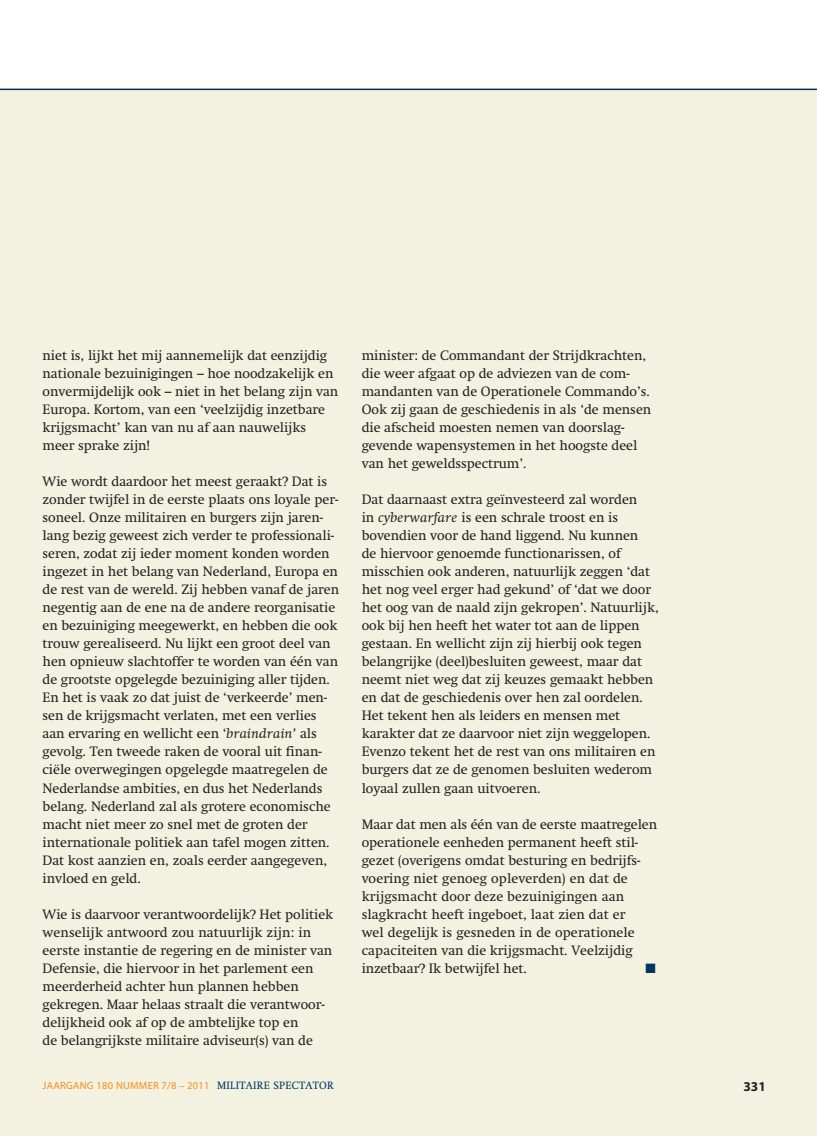
<style>
.page{position:relative;width:817px;height:1136px;background:#fff}
.page>*{position:absolute;margin:0;border:0;box-sizing:border-box;transform-origin:0 0}
.t1{font:13.5px/18px "Swift";color:#231f20}
.t2{font:700 13.5px "Myriad Pro";color:#231f20}
.t3{font:13.5px "Zapf Dingbats";color:#003562}
.t4{font:10.5px "Myriad Pro";letter-spacing:.025em;color:#f68f1e}
.s1{font-style:italic}
.s2{font-family:"Swift";color:#003562}
</style>
<div class="page">
<div style="left:0;top:89px;width:816px;height:1046px;background:#f3f1e0"></div>
<hr style="left:0;top:89px;width:816px;height:1px;background:#003562">
<p class="t1" style="left:43px;top:348px;width:297px">niet is, lijkt het mij aannemelijk dat eenzijdig nationale bezuinigingen – hoe noodzakelijk en onvermijdelijk ook – niet in het belang zijn van Europa. Kortom, van een ‘veelzijdig inzetbare krijgsmacht’ kan van nu af aan nauwelijks meer sprake zijn!</p>
<p class="t1" style="left:43px;top:474px;width:298px">Wie wordt daardoor het meest geraakt? Dat is zonder twijfel in de eerste plaats ons loyale per&shy;soneel. Onze militairen en burgers zijn jaren&shy;lang bezig geweest zich verder te professionali&shy;seren, zodat zij ieder moment konden worden ingezet in het belang van Nederland, Europa en de rest van de wereld. Zij hebben vanaf de jaren negentig aan de ene na de andere reorganisatie en bezuiniging meegewerkt, en hebben die ook trouw gerealiseerd. Nu lijkt een groot deel van hen opnieuw slachtoffer te worden van één van de grootste opgelegde bezuiniging aller tijden.<br>En het is vaak zo dat juist de ‘verkeerde’ men&shy;sen de krijgsmacht verlaten, met een verlies aan ervaring en wellicht een ‘<span class="s1">braindrain’</span> als gevolg. Ten tweede raken de vooral uit finan&shy;ciële overwegingen opgelegde maatregelen de Nederlandse ambities, en dus het Nederlands belang. Nederland zal als grotere economische macht niet meer zo snel met de groten der internationale politiek aan tafel mogen zitten.<br>Dat kost aanzien en, zoals eerder aangegeven, invloed en geld.</p>
<p class="t1" style="left:43px;top:906px;width:292px">Wie is daarvoor verantwoordelijk? Het politiek wenselijk antwoord zou natuurlijk zijn: in eerste instantie de regering en de minister van Defensie, die hiervoor in het parlement een meerderheid achter hun plannen hebben gekregen. Maar helaas straalt die verantwoor&shy;delijkheid ook af op de ambtelijke top en<br>de belangrijkste militaire adviseur(s) van de</p>
<p class="t1" style="left:361px;top:348px;width:291px">minister: de Commandant der Strijdkrachten, die weer afgaat op de adviezen van de com&shy;mandanten van de Operationele Commando’s.<br>Ook zij gaan de geschiedenis in als ‘de mensen die afscheid moesten nemen van doorslag&shy;gevende wapensystemen in het hoogste deel van het geweldsspectrum’.</p>
<p class="t1" style="left:361px;top:492px;width:298px">Dat daarnaast extra geïnvesteerd zal worden<br>in <span class="s1">cyberwarfare</span> is een schrale troost en is bovendien voor de hand liggend. Nu kunnen<br>de hiervoor genoemde functionarissen, of misschien ook anderen, natuurlijk zeggen ‘dat het nog veel erger had gekund’ of ‘dat we door het oog van de naald zijn gekropen’. Natuurlijk, ook bij hen heeft het water tot aan de lippen gestaan. En wellicht zijn zij hierbij ook tegen belangrijke (deel)besluiten geweest, maar dat neemt niet weg dat zij keuzes gemaakt hebben en dat de geschiedenis over hen zal oordelen.<br>Het tekent hen als leiders en mensen met karakter dat ze daarvoor niet zijn weggelopen.<br>Evenzo tekent het de rest van ons militairen en burgers dat ze de genomen besluiten wederom loyaal zullen gaan uitvoeren.</p>
<p class="t1" style="left:361px;top:816px;width:297px">Maar dat men als één van de eerste maatregelen operationele eenheden permanent heeft stil&shy;gezet (overigens omdat besturing en bedrijfs&shy;voering niet genoeg opleverden) en dat de krijgsmacht door deze bezuinigingen aan slagkracht heeft ingeboet, laat zien dat er<br>wel degelijk is gesneden in de operationele capaciteiten van die krijgsmacht. Veelzijdig inzetbaar? Ik betwijfel het.</p>
<p class="t3" style="left:645px;top:959px;width:12px">■</p>
<p class="t4" style="left:43px;top:1080px;width:292px">JAARGANG 180 NUMMER 7/8 – 2011 <span class="s2">MILITAIRE SPECTATOR</span></p>
<p class="t2" style="left:743px;top:1081px;width:24px">331</p>
</div>
